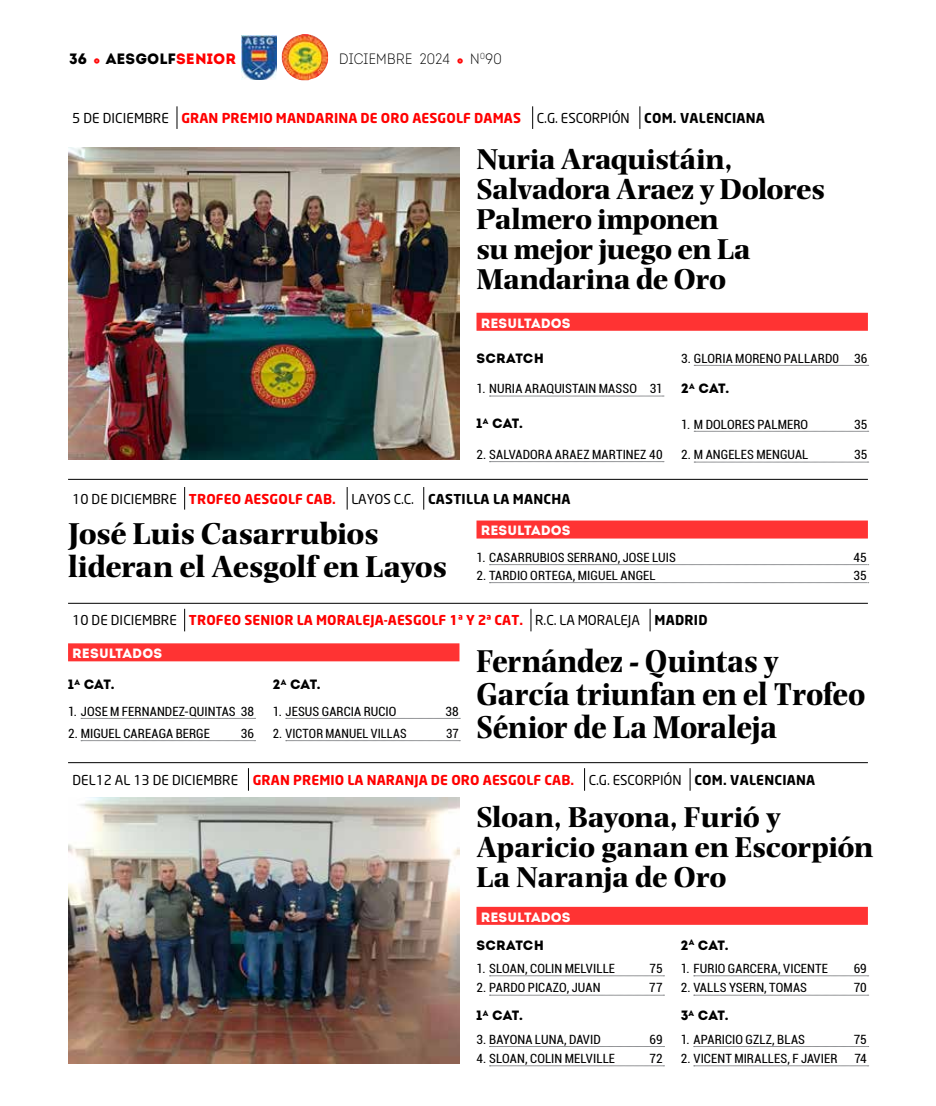
<style>
.page{position:relative;width:936px;height:1106px;background:#fff}
.page>*{position:absolute;margin:0;border:0;box-sizing:border-box;transform-origin:0 0}
.t1{font:700 33px/33px "Photina MT Std";letter-spacing:-.01em;color:#000;scale:.92 1}
.t2{font:700 31.5px/33px "Photina MT Std";letter-spacing:-.01em;color:#000}
.t3{font:700 30px/30px "Photina MT Std";letter-spacing:-.015em;color:#000}
.t4{font:15px "Intro Cond Light Free";letter-spacing:.02em;color:#000}
.t5{font:15px "Intro";letter-spacing:.005em;color:#000}
.t6{font:700 13.5px "Neo Sans";letter-spacing:.01em;color:#f00}
.t7{font:13.5px "Intro";letter-spacing:-.005em;color:#000}
.t8{font:13.5px "Neo Sans";letter-spacing:.01em;color:#000}
.t9{font:13.5px "Intro";letter-spacing:.01em;color:#fff}
.t10{font:condensed 12.75px "Roboto";letter-spacing:.01em;color:#000}
.t11{font:condensed 12.75px "Roboto";letter-spacing:.01em;color:#000;scale:.96 1}
.s1{font-family:"Intro Cond Light Free";font-size:8.7px;color:#f00}
.s2{color:#f00}
.s3{font-size:8.7px;color:#f00}
.s4{font-weight:400;color:#000}
.s5{color:#000}
.s6{font-weight:700;color:#f00}
.s7{font-weight:700}
</style>
<div class="page">
<img style="left:282px;top:34px;width:46px;height:46px">
<img style="left:241px;top:36px;width:35px;height:44px">
<svg style="left:184px;top:609px;width:1px;height:22px"></svg>
<svg style="left:530px;top:609px;width:1px;height:22px"></svg>
<svg style="left:649px;top:609px;width:1px;height:22px"></svg>
<hr style="left:68px;top:603px;width:799px;height:1px;background:#000">
<div style="left:68px;top:643px;width:391px;height:18px;background:#f33"></div>
<svg style="left:81px;top:718px;width:174px;height:1px"></svg>
<svg style="left:81px;top:740px;width:174px;height:1px"></svg>
<svg style="left:286px;top:718px;width:174px;height:1px"></svg>
<svg style="left:286px;top:740px;width:174px;height:1px"></svg>
<svg style="left:177px;top:106px;width:1px;height:23px"></svg>
<svg style="left:532px;top:106px;width:1px;height:23px"></svg>
<svg style="left:639px;top:106px;width:1px;height:23px"></svg>
<div style="left:476px;top:313px;width:391px;height:18px;background:#f33"></div>
<svg style="left:489px;top:396px;width:175px;height:1px"></svg>
<svg style="left:489px;top:461px;width:175px;height:1px"></svg>
<svg style="left:694px;top:365px;width:174px;height:1px"></svg>
<svg style="left:694px;top:431px;width:174px;height:1px"></svg>
<svg style="left:694px;top:462px;width:174px;height:1px"></svg>
<img style="left:68px;top:148px;width:391px;height:311px">
<svg style="left:184px;top:487px;width:1px;height:22px"></svg>
<svg style="left:347px;top:487px;width:1px;height:22px"></svg>
<svg style="left:423px;top:487px;width:1px;height:22px"></svg>
<hr style="left:68px;top:479px;width:799px;height:1px;background:#000">
<div style="left:476px;top:520px;width:391px;height:18px;background:#f33"></div>
<svg style="left:489px;top:564px;width:379px;height:1px"></svg>
<svg style="left:489px;top:582px;width:379px;height:1px"></svg>
<svg style="left:248px;top:768px;width:1px;height:22px"></svg>
<svg style="left:584px;top:768px;width:1px;height:22px"></svg>
<svg style="left:689px;top:768px;width:1px;height:22px"></svg>
<hr style="left:68px;top:762px;width:799px;height:1px;background:#000">
<img style="left:68px;top:797px;width:391px;height:266px">
<div style="left:476px;top:906px;width:391px;height:18px;background:#f33"></div>
<svg style="left:489px;top:975px;width:175px;height:1px"></svg>
<svg style="left:489px;top:994px;width:175px;height:1px"></svg>
<svg style="left:489px;top:1046px;width:175px;height:1px"></svg>
<svg style="left:489px;top:1065px;width:175px;height:1px"></svg>
<svg style="left:693px;top:975px;width:175px;height:1px"></svg>
<svg style="left:693px;top:994px;width:175px;height:1px"></svg>
<svg style="left:693px;top:1046px;width:175px;height:1px"></svg>
<svg style="left:693px;top:1065px;width:175px;height:1px"></svg>
<p class="t5" style="left:69px;top:50px;width:168px">36 <span class="s1">-</span> AESGOLF<span class="s2">SENIOR</span></p>
<p class="t4" style="left:339px;top:50px;width:164px">DICIEMBRE 2024 <span class="s3">-</span> N<sup>0</sup>90</p>
<p class="t6" style="left:72px;top:109px;width:694px"><span class="s4">5 DE DICIEMBRE</span> GRAN PREMIO MANDARINA DE ORO AESGOLF DAMAS <span class="s4">C.G. ESCORPIÓN</span> <span class="s5">COM. VALENCIANA</span></p>
<h3 class="t3" style="left:476px;top:144px;width:350px">Nuria Araquistáin,<br>Salvadora Araez y Dolores<br>Palmero imponen<br>su mejor juego en La<br>Mandarina de Oro</h3>
<p class="t9" style="left:480px;top:315px;width:91px">RESULTADOS</p>
<p class="t7" style="left:476px;top:350px;width:69px">SCRATCH</p>
<p class="t10" style="left:476px;top:380px;width:188px">1. NURIA ARAQUISTAIN MASSO 31</p>
<p class="t7" style="left:476px;top:415px;width:48px">1<sup>A</sup> CAT.</p>
<p class="t10" style="left:476px;top:445px;width:188px">2. SALVADORA ARAEZ MARTINEZ 40</p>
<p class="t10" style="left:681px;top:349px;width:188px">3. GLORIA MORENO PALLARD0 36</p>
<p class="t7" style="left:681px;top:380px;width:50px">2<sup>A</sup> CAT.</p>
<p class="t10" style="left:681px;top:415px;width:128px">1. M DOLORES PALMERO</p>
<p class="t10" style="left:854px;top:415px;width:15px">35</p>
<p class="t10" style="left:681px;top:446px;width:129px">2. M ANGELES MENGUAL</p>
<p class="t10" style="left:854px;top:446px;width:15px">35</p>
<p class="t8" style="left:72px;top:490px;width:499px">10 DE DICIEMBRE <span class="s6">TROFEO AESGOLF CAB.</span> LAYOS C.C. <span class="s7">CASTILLA LA MANCHA</span></p>
<h2 class="t2" style="left:68px;top:517px;width:380px">José Luis Casarrubios lideran el Aesgolf en Layos</h2>
<p class="t9" style="left:480px;top:522px;width:91px">RESULTADOS</p>
<p class="t10" style="left:476px;top:548px;width:201px">1. CASARRUBIOS SERRANO, JOSE LUIS</p>
<p class="t10" style="left:853px;top:548px;width:15px">45</p>
<p class="t10" style="left:476px;top:566px;width:181px">2. TARDIO ORTEGA, MIGUEL ANGEL</p>
<p class="t10" style="left:853px;top:566px;width:15px">35</p>
<p class="t6" style="left:72px;top:611px;width:636px"><span class="s4">10 DE DICIEMBRE</span> TROFEO SENIOR LA MORALEJA-AESGOLF 1ª Y 2ª CAT. <span class="s4">R.C. LA MORALEJA</span> <span class="s5">MADRID</span></p>
<p class="t9" style="left:72px;top:645px;width:91px">RESULTADOS</p>
<p class="t7" style="left:68px;top:676px;width:48px">1<sup>A</sup> CAT.</p>
<p class="t10" style="left:68px;top:702px;width:188px">1. JOSE M FERNANDEZ-QUINTAS 38</p>
<p class="t10" style="left:68px;top:724px;width:143px">2. MIGUEL CAREAGA BERGE</p>
<p class="t10" style="left:241px;top:724px;width:15px">36</p>
<h1 class="t1" style="left:476px;top:644px;width:424px">Fernández - Quintas y<br>García triunfan en el Trofeo<br>Sénior de La Moraleja</h1>
<p class="t7" style="left:273px;top:676px;width:50px">2<sup>A</sup> CAT.</p>
<p class="t10" style="left:273px;top:702px;width:125px">1. JESUS GARCIA RUCIO</p>
<p class="t10" style="left:445px;top:702px;width:15px">38</p>
<p class="t11" style="left:273px;top:724px;width:141px">2. VICTOR MANUEL VILLAS</p>
<p class="t11" style="left:446px;top:724px;width:15px">37</p>
<p class="t6" style="left:72px;top:771px;width:744px"><span class="s4">DEL12 AL 13 DE DICIEMBRE</span> GRAN PREMIO LA NARANJA DE ORO AESGOLF CAB. <span class="s4">C.G. ESCORPIÓN</span> <span class="s5">COM. VALENCIANA</span></p>
<h3 class="t3" style="left:476px;top:802px;width:398px">Sloan, Bayona, Furió y<br>Aparicio ganan en Escorpión<br>La Naranja de Oro</h3>
<p class="t9" style="left:480px;top:909px;width:91px">RESULTADOS</p>
<p class="t7" style="left:476px;top:936px;width:69px">SCRATCH</p>
<p class="t10" style="left:476px;top:959px;width:140px">1. SLOAN, COLIN MELVILLE</p>
<p class="t10" style="left:649px;top:959px;width:15px">75</p>
<p class="t10" style="left:476px;top:979px;width:125px">2. PARDO PICAZO, JUAN</p>
<p class="t10" style="left:649px;top:979px;width:15px">77</p>
<p class="t7" style="left:476px;top:1007px;width:48px">1<sup>A</sup> CAT.</p>
<p class="t10" style="left:476px;top:1030px;width:126px">3. BAYONA LUNA, DAVID</p>
<p class="t10" style="left:649px;top:1030px;width:15px">69</p>
<p class="t10" style="left:476px;top:1049px;width:140px">4. SLOAN, COLIN MELVILLE</p>
<p class="t10" style="left:649px;top:1049px;width:15px">72</p>
<p class="t7" style="left:680px;top:936px;width:50px">2<sup>A</sup> CAT.</p>
<p class="t10" style="left:680px;top:959px;width:149px">1. FURIO GARCERA, VICENTE</p>
<p class="t10" style="left:853px;top:959px;width:15px">69</p>
<p class="t10" style="left:680px;top:979px;width:128px">2. VALLS YSERN, TOMAS</p>
<p class="t10" style="left:853px;top:979px;width:15px">70</p>
<p class="t7" style="left:680px;top:1007px;width:49px">3<sup>A</sup> CAT.</p>
<p class="t10" style="left:680px;top:1030px;width:126px">1. APARICIO GZLZ, BLAS</p>
<p class="t10" style="left:853px;top:1030px;width:15px">75</p>
<p class="t10" style="left:680px;top:1049px;width:158px">2. VICENT MIRALLES, F JAVIER</p>
<p class="t10" style="left:854px;top:1049px;width:14px">74</p>
</div>
